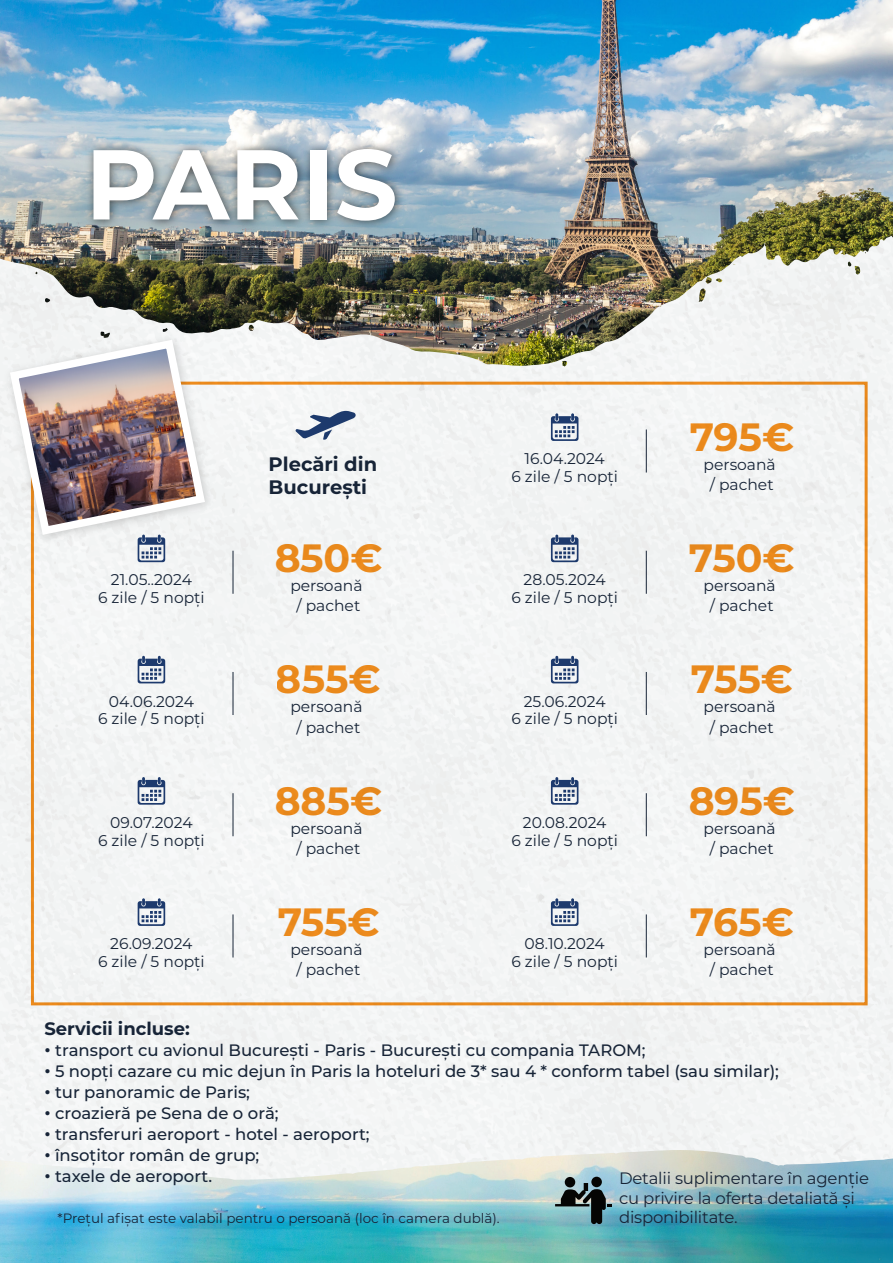
<style>
.page{position:relative;width:893px;height:1263px;background:#fff}
.page>*{position:absolute;margin:0;border:0;box-sizing:border-box;transform-origin:0 0}
.t1{font:700 99px "Montserrat";color:#fff}
.t2{font:700 39.45px "Montserrat";color:#f6901e}
.t3{font:700 19.5px/22.5px "Montserrat";color:#172437}
.t4{font:700 18px "Montserrat";color:#172437}
.t5{font:500 16.5px "Montserrat";color:#172437}
.t6{font:16.5px/19.8px "Montserrat";letter-spacing:-.01em;color:#172437}
.t7{font:15.6px/17.9px "Montserrat";color:#172437;text-align:center}
.t8{font:13.5px "Montserrat";color:#172437}
.s1{font-weight:700}
</style>
<div class="page">
<div style="left:0;top:105px;width:893px;height:1045px;background:#f2f4f4"></div>
<img style="left:0;top:0;width:849px;height:366px">
<img style="left:0;top:1150px;width:893px;height:113px">
<svg style="left:295px;top:411px;width:61px;height:29px"></svg>
<div style="left:565px;top:1177px;width:10px;height:10px;background:#050504;border-radius:50%"></div>
<div style="left:591px;top:1177px;width:11px;height:10px;background:#050504;border-radius:50%"></div>
<svg style="left:555px;top:1183px;width:56px;height:41px;background:#5d797e"></svg>
<svg style="left:551px;top:413px;width:27px;height:28px"></svg>
<hr style="left:646px;top:429px;width:1px;height:43px;background:#172437">
<svg style="left:551px;top:535px;width:27px;height:27px"></svg>
<hr style="left:646px;top:551px;width:1px;height:43px;background:#172437">
<hr style="left:233px;top:551px;width:1px;height:43px;background:#172437">
<svg style="left:551px;top:656px;width:27px;height:27px"></svg>
<hr style="left:646px;top:672px;width:1px;height:43px;background:#172437">
<svg style="left:138px;top:656px;width:27px;height:27px"></svg>
<hr style="left:233px;top:672px;width:1px;height:43px;background:#172437">
<svg style="left:551px;top:777px;width:27px;height:28px"></svg>
<hr style="left:646px;top:793px;width:1px;height:43px;background:#172437">
<svg style="left:138px;top:777px;width:27px;height:28px"></svg>
<hr style="left:233px;top:793px;width:1px;height:43px;background:#172437">
<svg style="left:551px;top:898px;width:27px;height:28px"></svg>
<hr style="left:646px;top:914px;width:1px;height:43px;background:#172437">
<svg style="left:138px;top:898px;width:27px;height:28px"></svg>
<hr style="left:233px;top:914px;width:1px;height:43px;background:#172437">
<img style="left:73px;top:123px;width:338px;height:137px">
<div style="left:0;top:328px;width:219px;height:221px;background:#f2f4f4"></div>
<img style="left:5px;top:335px;width:204px;height:227px">
<h1 class="t1" style="left:85px;top:113px;width:314px">PARIS</h1>
<p class="t7" style="left:98px;top:570px;width:108px">21.05..2024<br>6 zile / 5 nopți</p>
<p class="t7" style="left:98px;top:691px;width:108px">04.06.2024<br>6 zile / 5 nopți</p>
<p class="t7" style="left:98px;top:813px;width:108px">09.07.2024<br>6 zile / 5 nopți</p>
<p class="t7" style="left:98px;top:934px;width:108px">26.09.2024<br>6 zile / 5 nopți</p>
<p class="t3" style="left:269px;top:452px;width:110px">Plecări din<br>București</p>
<h2 class="t2" style="left:274px;top:530px;width:110px">850€</h2>
<p class="t7" style="left:290px;top:575px;width:74px;line-height:20.2px">persoană / pachet</p>
<h2 class="t2" style="left:276px;top:651px;width:107px">855€</h2>
<p class="t7" style="left:290px;top:696px;width:74px;line-height:20.2px">persoană / pachet</p>
<h2 class="t2" style="left:275px;top:772px;width:109px">885€</h2>
<p class="t7" style="left:290px;top:817px;width:74px;line-height:20.2px">persoană / pachet</p>
<h2 class="t2" style="left:277px;top:893px;width:104px">755€</h2>
<p class="t7" style="left:290px;top:939px;width:74px;line-height:20.2px">persoană / pachet</p>
<p class="t7" style="left:511px;top:449px;width:108px">16.04.2024<br>6 zile / 5 nopți</p>
<p class="t7" style="left:511px;top:570px;width:108px">28.05.2024<br>6 zile / 5 nopți</p>
<p class="t7" style="left:511px;top:691px;width:108px">25.06.2024<br>6 zile / 5 nopți</p>
<p class="t7" style="left:511px;top:813px;width:108px">20.08.2024<br>6 zile / 5 nopți</p>
<p class="t7" style="left:511px;top:934px;width:108px">08.10.2024<br>6 zile / 5 nopți</p>
<h2 class="t2" style="left:689px;top:408px;width:107px">795€</h2>
<p class="t7" style="left:704px;top:454px;width:74px;line-height:20.2px">persoană / pachet</p>
<h2 class="t2" style="left:689px;top:530px;width:108px">750€</h2>
<p class="t7" style="left:704px;top:575px;width:74px;line-height:20.2px">persoană / pachet</p>
<h2 class="t2" style="left:690px;top:651px;width:104px">755€</h2>
<p class="t7" style="left:704px;top:696px;width:74px;line-height:20.2px">persoană / pachet</p>
<h2 class="t2" style="left:688px;top:772px;width:108px">895€</h2>
<p class="t7" style="left:704px;top:817px;width:74px;line-height:20.2px">persoană / pachet</p>
<h2 class="t2" style="left:689px;top:893px;width:106px">765€</h2>
<p class="t7" style="left:704px;top:939px;width:74px;line-height:20.2px">persoană / pachet</p>
<p class="t4" style="left:44px;top:1015px;width:147px">Servicii incluse:</p>
<p class="t5" style="left:44px;top:1038px;width:603px"><span class="s1">•</span> transport cu avionul București - Paris - București cu compania TAROM;</p>
<p class="t5" style="left:44px;top:1059px;width:736px"><span class="s1">•</span> 5 nopți cazare cu mic dejun în Paris la hoteluri de 3* sau 4 * conform tabel (sau similar);</p>
<p class="t5" style="left:44px;top:1080px;width:207px"><span class="s1">•</span> tur panoramic de Paris;</p>
<p class="t5" style="left:44px;top:1101px;width:236px"><span class="s1">•</span> croazieră pe Sena de o oră;</p>
<p class="t5" style="left:44px;top:1122px;width:327px"><span class="s1">•</span> transferuri aeroport - hotel - aeroport;</p>
<p class="t5" style="left:44px;top:1143px;width:217px"><span class="s1">•</span> însoțitor român de grup;</p>
<p class="t5" style="left:44px;top:1164px;width:169px"><span class="s1">•</span> taxele de aeroport.</p>
<p class="t8" style="left:58px;top:1208px;width:444px">*Prețul afișat este valabil pentru o persoană (loc în camera dublă).</p>
<p class="t6" style="left:619px;top:1167px;width:252px">Detalii suplimentare în agenție cu privire la oferta detaliată și disponibilitate.</p>
</div>
